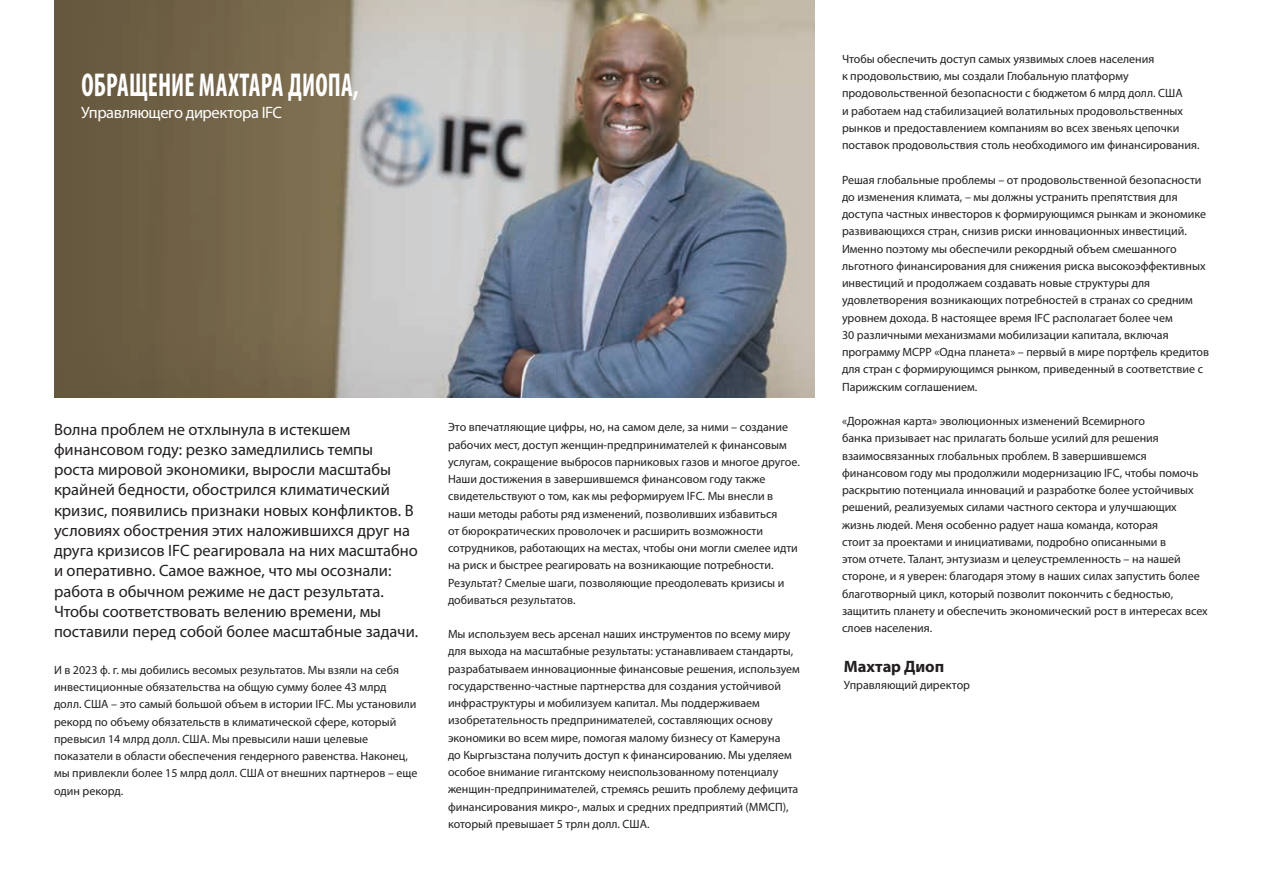
<style>
.page{position:relative;width:1263px;height:893px;background:#fff}
.page>*{position:absolute;margin:0;border:0;box-sizing:border-box;transform-origin:0 0}
.t1{font:700 condensed 33.15px "Myriad Pro";letter-spacing:.005em;color:#fff;scale:.77 1}
.t2{font:16.5px/20.2px "Myriad Pro";color:#231f20}
.t3{font:16.5px "Myriad Pro";letter-spacing:-.03em;color:#fff}
.t4{font:700 16.5px "Myriad Pro";letter-spacing:-.005em;color:#231f20}
.t5{font:12px/17.2px "Myriad Pro";color:#231f20}
</style>
<div class="page">
<img style="left:54px;top:0;width:761px;height:397px">
<h1 class="t1" style="left:82px;top:64px;width:362px">ОБРАЩЕНИЕ МАХТАРА ДИОПА,</h1>
<h2 class="t3" style="left:81px;top:102px;width:202px">Управляющего директора IFC</h2>
<p class="t2" style="left:54px;top:419px;width:366px">Волна проблем не отхлынула в истекшем финансовом году: резко замедлились темпы<br>роста мировой экономики, выросли масштабы крайней бедности, обострился климатический кризис, появились признаки новых конфликтов. В условиях обострения этих наложившихся друг на друга кризисов IFC реагировала на них масштабно и оперативно. Самое важное, что мы осознали: работа в обычном режиме не даст результата.<br>Чтобы соответствовать велению времени, мы поставили перед собой более масштабные задачи.</p>
<p class="t5" style="left:54px;top:661px;width:365px">И в 2023 ф. г. мы добились весомых результатов. Мы взяли на себя инвестиционные обязательства на общую сумму более 43 млрд<br>долл. США – это самый большой объем в истории IFC. Мы установили рекорд по объему обязательств в климатической сфере, который превысил 14 млрд долл. США. Мы превысили наши целевые показатели в области обеспечения гендерного равенства. Наконец, мы привлекли более 15 млрд долл. США от внешних партнеров – еще один рекорд.</p>
<p class="t5" style="left:448px;top:418px;width:353px">Это впечатляющие цифры, но, на самом деле, за ними – создание рабочих мест, доступ женщин-предпринимателей к финансовым услугам, сокращение выбросов парниковых газов и многое другое.<br>Наши достижения в завершившемся финансовом году также свидетельствуют о том, как мы реформируем IFC. Мы внесли в наши методы работы ряд изменений, позволивших избавиться<br>от бюрократических проволочек и расширить возможности сотрудников, работающих на местах, чтобы они могли смелее идти на риск и быстрее реагировать на возникающие потребности.<br>Результат? Смелые шаги, позволяющие преодолевать кризисы и добиваться результатов.</p>
<p class="t5" style="left:448px;top:625px;width:353px">Мы используем весь арсенал наших инструментов по всему миру для выхода на масштабные результаты: устанавливаем стандарты, разрабатываем инновационные финансовые решения, используем государственно-частные партнерства для создания устойчивой инфраструктуры и мобилизуем капитал. Мы поддерживаем изобретательность предпринимателей, составляющих основу экономики во всем мире, помогая малому бизнесу от Камеруна<br>до Кыргызстана получить доступ к финансированию. Мы уделяем особое внимание гигантскому неиспользованному потенциалу женщин-предпринимателей, стремясь решить проблему дефицита финансирования микро-, малых и средних предприятий (ММСП), который превышает 5 трлн долл. США.</p>
<p class="t5" style="left:842px;top:50px;width:359px">Чтобы обеспечить доступ самых уязвимых слоев населения<br>к продовольствию, мы создали Глобальную платформу продовольственной безопасности с бюджетом 6 млрд долл. США<br>и работаем над стабилизацией волатильных продовольственных рынков и предоставлением компаниям во всех звеньях цепочки поставок продовольствия столь необходимого им финансирования.</p>
<p class="t5" style="left:842px;top:171px;width:368px">Решая глобальные проблемы – от продовольственной безопасности до изменения климата, – мы должны устранить препятствия для доступа частных инвесторов к формирующимся рынкам и экономике развивающихся стран, снизив риски инновационных инвестиций.<br>Именно поэтому мы обеспечили рекордный объем смешанного льготного финансирования для снижения риска высокоэффективных инвестиций и продолжаем создавать новые структуры для удовлетворения возникающих потребностей в странах со средним уровнем дохода. В настоящее время IFC располагает более чем<br>30 различными механизмами мобилизации капитала, включая программу MCPP «Одна планета» – первый в мире портфель кредитов для стран с формирующимся рынком, приведенный в соответствие с Парижским соглашением.</p>
<p class="t5" style="left:842px;top:412px;width:367px">«Дорожная карта» эволюционных изменений Всемирного<br>банка призывает нас прилагать больше усилий для решения взаимосвязанных глобальных проблем. В завершившемся финансовом году мы продолжили модернизацию IFC, чтобы помочь раскрытию потенциала инноваций и разработке более устойчивых решений, реализуемых силами частного сектора и улучшающих жизнь людей. Меня особенно радует наша команда, которая<br>стоит за проектами и инициативами, подробно описанными в<br>этом отчете. Талант, энтузиазм и целеустремленность – на нашей стороне, и я уверен: благодаря этому в наших силах запустить более благотворный цикл, который позволит покончить с бедностью, защитить планету и обеспечить экономический рост в интересах всех слоев населения.</p>
<h2 class="t4" style="left:844px;top:655px;width:102px">Махтар Диоп</h2>
<p class="t5" style="left:844px;top:676px;width:128px">Управляющий директор</p>
</div>
